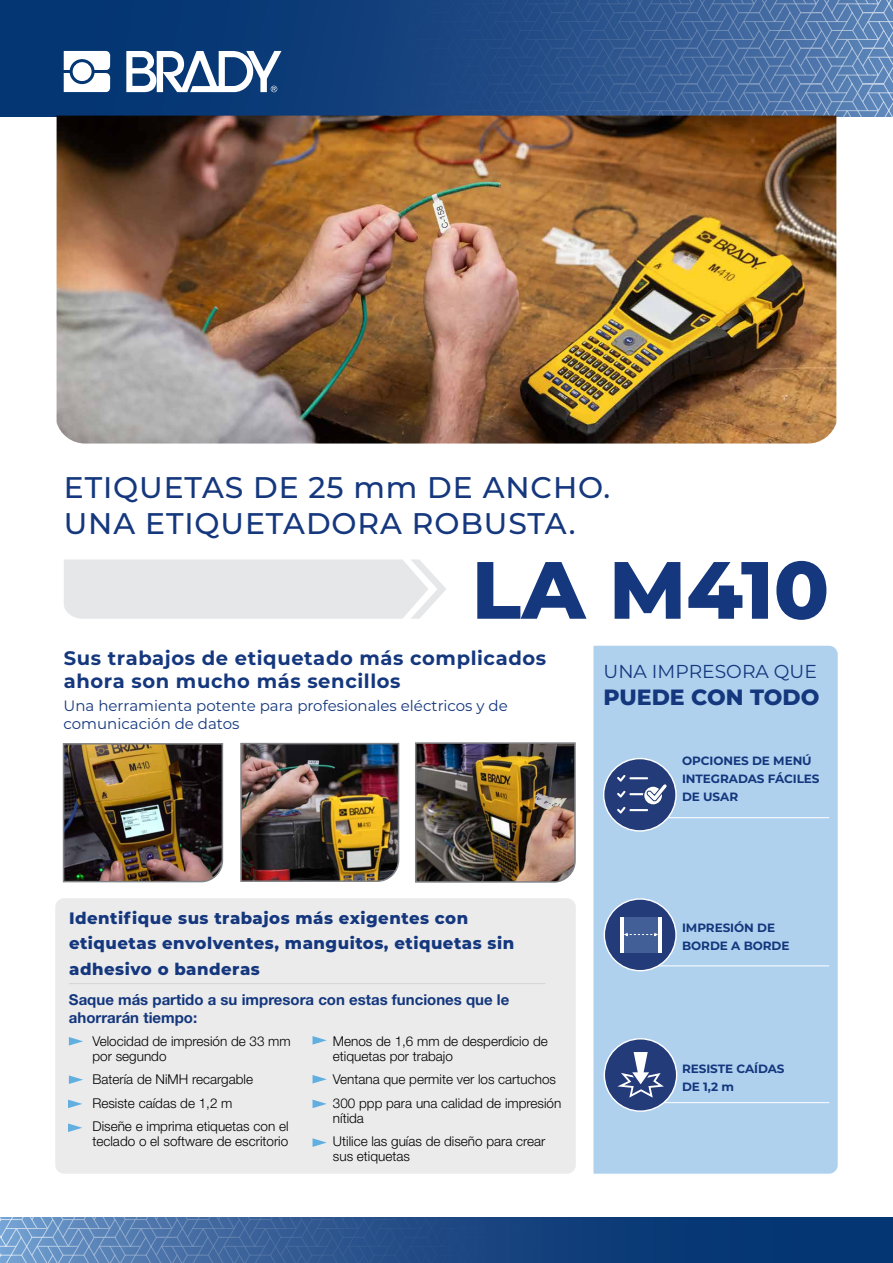
<style>
.page{position:relative;width:893px;height:1263px;background:#fff}
.page>*{position:absolute;margin:0;border:0;box-sizing:border-box;transform-origin:0 0}
.t1{font:800 81px "Montserrat";color:#14377d}
.t2{font:500 29.85px/35.8px "Montserrat";letter-spacing:.03em;color:#14377d}
.t3{font:800 22.05px "Montserrat";color:#14377d}
.t4{font:700 19.5px/23.4px "Montserrat";letter-spacing:.03em;color:#14377d}
.t5{font:18.75px "Montserrat";color:#14377d}
.t6{font:800 16.5px/25.5px "Montserrat";letter-spacing:.03em;color:#14377d}
.t7{font:15px/18px "Montserrat";color:#14377d}
.t8{font:700 15px/18px "Helvetica Neue LT Pro";color:#14377d}
.t9{font:300 13.5px/23.5px "Helvetica Neue LT Pro";color:#000}
.t10{font:700 12px/18px "Montserrat";letter-spacing:-.005em;color:#14377d}
</style>
<div class="page">
<svg style="left:0;top:0;width:893px;height:116px;background:#30588e"></svg>
<svg style="left:0;top:1217px;width:893px;height:46px;background:#2b568e"></svg>
<div style="left:55px;top:898px;width:521px;height:276px;background:#ebebec;border-radius:9px"></div>
<div style="left:593px;top:646px;width:245px;height:528px;background:#afd1ee"></div>
<hr style="left:639px;top:817px;width:190px;height:1px;background:#fff">
<hr style="left:656px;top:1102px;width:173px;height:1px;background:#fff">
<hr style="left:69px;top:983px;width:476px;height:1px;background:#d1d3d4">
<svg style="left:69px;top:1037px;width:14px;height:8px"></svg>
<svg style="left:69px;top:1075px;width:14px;height:9px"></svg>
<svg style="left:68px;top:1099px;width:14px;height:9px"></svg>
<svg style="left:68px;top:1123px;width:14px;height:9px"></svg>
<svg style="left:313px;top:1036px;width:14px;height:8px"></svg>
<svg style="left:313px;top:1075px;width:14px;height:8px"></svg>
<svg style="left:313px;top:1099px;width:14px;height:9px"></svg>
<svg style="left:313px;top:1138px;width:14px;height:9px"></svg>
<svg style="left:64px;top:559px;width:382px;height:60px;background:#e7e8e9"></svg>
<img style="left:57px;top:116px;width:779px;height:327px">
<img style="left:240px;top:742px;width:160px;height:140px">
<img style="left:62px;top:743px;width:162px;height:140px">
<hr style="left:657px;top:965px;width:172px;height:1px;background:#fff">
<div style="left:604px;top:758px;width:72px;height:73px;background:#243b7a;border-radius:50%"></div>
<div style="left:603px;top:758px;width:74px;height:74px;border:1px solid #fff;border-radius:50%"></div>
<svg style="left:617px;top:775px;width:50px;height:38px"></svg>
<svg style="left:604px;top:898px;width:73px;height:73px;background:#627aa9"></svg>
<div style="left:604px;top:1039px;width:73px;height:72px;background:#243b7a;border-radius:50%"></div>
<div style="left:604px;top:1038px;width:73px;height:74px;border:1px solid #fff;border-radius:50%"></div>
<svg style="left:617px;top:1052px;width:47px;height:46px"></svg>
<img style="left:415px;top:742px;width:161px;height:141px">
<h2 class="t2" style="left:64px;top:468px;width:548px">ETIQUETAS DE 25 mm DE ANCHO.<br>UNA ETIQUETADORA ROBUSTA.</h2>
<h1 class="t1" style="left:472px;top:531px;width:359px">LA M410</h1>
<h3 class="t4" style="left:64px;top:645px;width:484px">Sus trabajos de etiquetado más complicados ahora son mucho más sencillos</h3>
<h3 class="t5" style="left:604px;top:659px;width:215px">UNA IMPRESORA QUE</h3>
<h3 class="t3" style="left:604px;top:681px;width:217px">PUEDE CON TODO</h3>
<p class="t7" style="left:64px;top:696px;width:446px">Una herramienta potente para profesionales eléctricos y de comunicación de datos</p>
<p class="t6" style="left:69px;top:904px;width:447px">Identifique sus trabajos más exigentes con etiquetas envolventes, manguitos, etiquetas sin adhesivo o banderas</p>
<p class="t8" style="left:69px;top:990px;width:442px">Saque más partido a su impresora con estas funciones que le ahorrarán tiempo:</p>
<p class="t9" style="left:92px;top:1033px;width:200px;line-height:15px">Velocidad de impresión de 33 mm por segundo</p>
<p class="t9" style="left:92px;top:1067px;width:198px">Batería de NiMH recargable<br>Resiste caídas de 1,2 m<br>Diseñe e imprima etiquetas con el</p>
<p class="t9" style="left:92px;top:1129px;width:197px">teclado o el software de escritorio</p>
<p class="t9" style="left:333px;top:1033px;width:216px;line-height:15px">Menos de 1,6 mm de desperdicio de etiquetas por trabajo</p>
<p class="t9" style="left:333px;top:1067px;width:230px">Ventana que permite ver los cartuchos<br>300 ppp para una calidad de impresión</p>
<p class="t9" style="left:333px;top:1106px;width:214px">nítida<br>Utilice las guías de diseño para crear</p>
<p class="t9" style="left:333px;top:1144px;width:78px">sus etiquetas</p>
<p class="t10" style="left:682px;top:751px;width:139px">OPCIONES DE MENÚ<br>INTEGRADAS FÁCILES<br>DE USAR</p>
<p class="t10" style="left:682px;top:918px;width:109px">IMPRESIÓN DE<br>BORDE A BORDE</p>
<p class="t10" style="left:682px;top:1059px;width:104px">RESISTE CAÍDAS<br>DE 1,2 m</p>
</div>
